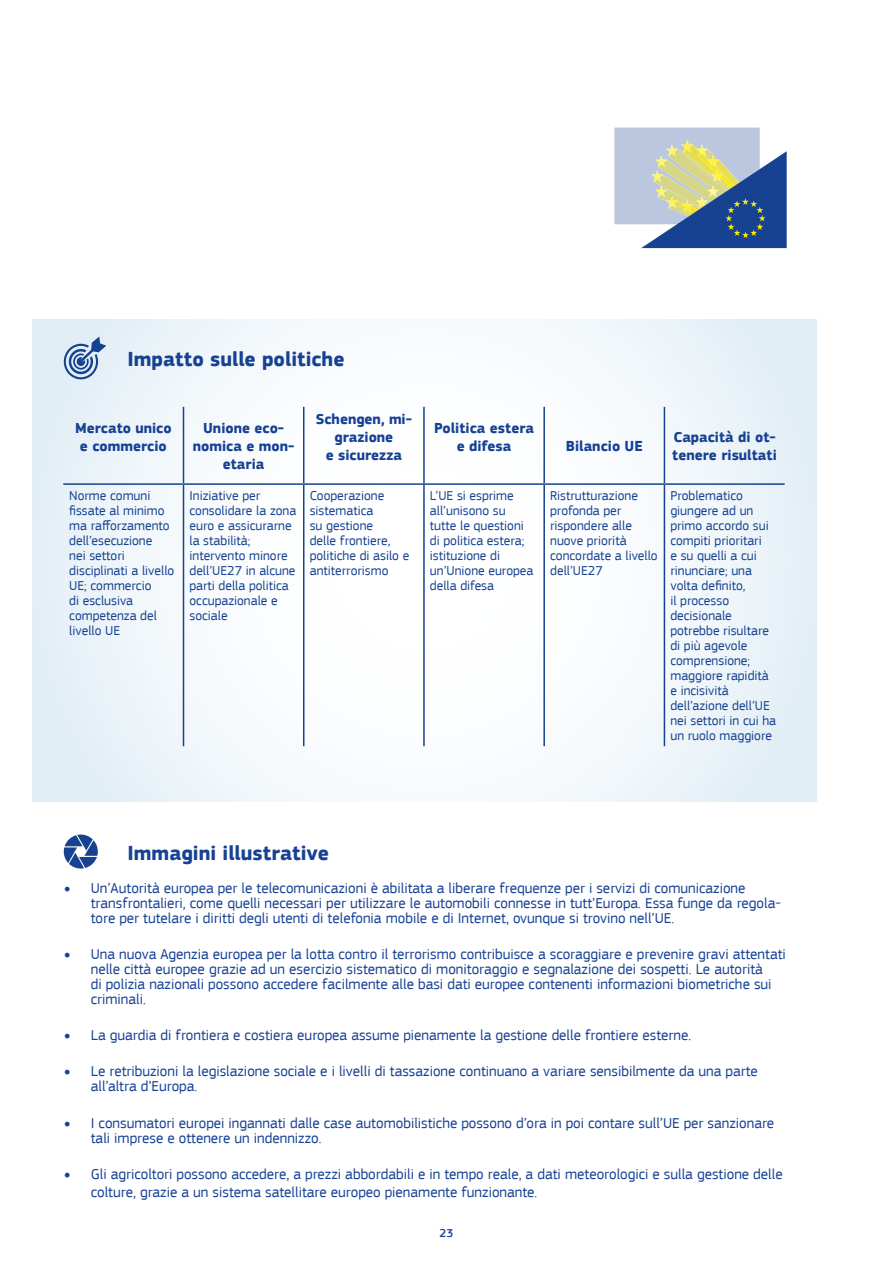
<style>
.page{position:relative;width:893px;height:1263px;background:#fff}
.page>*{position:absolute;margin:0;border:0;box-sizing:border-box;transform-origin:0 0}
.t1{font:700 21px "EC Square Sans Pro";color:#164194}
.t2{font:15px/15px "EC Square Sans Pro";color:#164194}
.t3{font:700 15px/18px "EC Square Sans Pro";color:#164194;text-align:center}
.t4{font:13.5px/15px "EC Square Sans Pro";color:#164291}
.t5{font:500 12px "EC Square Sans Pro";color:#164291}
.s1{font-family:"Minion Pro";font-size:18px}
</style>
<div class="page">
<svg style="left:33px;top:319px;width:783px;height:482px"></svg>
<svg style="left:614px;top:128px;width:173px;height:120px;background:#92a4b4"></svg>
<hr style="left:183px;top:407px;width:1px;height:76px;background:#164291">
<hr style="left:303px;top:407px;width:1px;height:76px;background:#164291">
<hr style="left:423px;top:407px;width:2px;height:76px;background:#164291">
<hr style="left:543px;top:407px;width:2px;height:76px;background:#164291">
<hr style="left:664px;top:407px;width:1px;height:76px;background:#164291">
<hr style="left:183px;top:485px;width:1px;height:261px;background:#164291">
<hr style="left:303px;top:485px;width:1px;height:261px;background:#164291">
<hr style="left:423px;top:485px;width:2px;height:261px;background:#164291">
<hr style="left:543px;top:485px;width:2px;height:261px;background:#164291">
<hr style="left:664px;top:485px;width:1px;height:261px;background:#164291">
<hr style="left:63px;top:483px;width:120px;height:2px;background:#164291">
<hr style="left:183px;top:483px;width:121px;height:2px;background:#164291">
<hr style="left:304px;top:483px;width:120px;height:2px;background:#164291">
<hr style="left:424px;top:483px;width:120px;height:2px;background:#164291">
<hr style="left:544px;top:483px;width:120px;height:2px;background:#164291">
<hr style="left:664px;top:483px;width:121px;height:2px;background:#164291">
<svg style="left:64px;top:834px;width:34px;height:34px"></svg>
<svg style="left:64px;top:336px;width:42px;height:44px;background:#9db3d3"></svg>
<h1 class="t1" style="left:128px;top:347px;width:218px">Impatto sulle politiche</h1>
<p class="t3" style="left:75px;top:420px;width:98px">Mercato unico e commercio</p>
<p class="t3" style="left:193px;top:420px;width:103px">Unione eco&shy;nomica e mon&shy;etaria</p>
<p class="t3" style="left:316px;top:411px;width:98px">Schengen, mi&shy;grazione<br>e sicurezza</p>
<p class="t3" style="left:434px;top:420px;width:102px">Politica estera e difesa</p>
<p class="t3" style="left:566px;top:438px;width:79px">Bilancio UE</p>
<p class="t3" style="left:672px;top:429px;width:106px;text-align:left">Capacità di ot&shy;tenere risultati</p>
<p class="t4" style="left:69px;top:488px;width:107px">Norme comuni fissate al minimo ma rafforzamento dell’esecuzione<br>nei settori disciplinati a livello<br>UE; commercio<br>di esclusiva competenza del livello UE</p>
<p class="t4" style="left:189px;top:488px;width:108px">Iniziative per consolidare la zona euro e assicurarne la stabilità; intervento minore dell’UE27 in alcune parti della politica occupazionale e sociale</p>
<p class="t4" style="left:310px;top:488px;width:101px">Cooperazione sistematica<br>su gestione<br>delle frontiere, politiche di asilo e antiterrorismo</p>
<p class="t4" style="left:430px;top:488px;width:105px">L’UE si esprime all’unisono su tutte le questioni di politica estera; istituzione di un’Unione europea della difesa</p>
<p class="t4" style="left:550px;top:488px;width:109px">Ristrutturazione profonda per rispondere alle nuove priorità concordate a livello dell’UE27</p>
<p class="t4" style="left:670px;top:488px;width:107px">Problematico giungere ad un primo accordo sui compiti prioritari<br>e su quelli a cui rinunciare; una volta definito,<br>il processo decisionale potrebbe risultare di più agevole comprensione; maggiore rapidità e incisività dell’azione dell’UE nei settori in cui ha un ruolo maggiore</p>
<h1 class="t1" style="left:128px;top:840px;width:203px">Immagini illustrative</h1>
<p class="t2" style="left:91px;top:880px;width:692px;text-indent:-27px"><span class="s1">•</span> Un’Autorità europea per le telecomunicazioni è abilitata a liberare frequenze per i servizi di comunicazione transfrontalieri, come quelli necessari per utilizzare le automobili connesse in tutt’Europa. Essa funge da regola&shy;tore per tutelare i diritti degli utenti di telefonia mobile e di Internet, ovunque si trovino nell’UE.</p>
<p class="t2" style="left:91px;top:946px;width:697px;text-indent:-27px"><span class="s1">•</span> Una nuova Agenzia europea per la lotta contro il terrorismo contribuisce a scoraggiare e prevenire gravi attentati nelle città europee grazie ad un esercizio sistematico di monitoraggio e segnalazione dei sospetti. Le autorità<br>di polizia nazionali possono accedere facilmente alle basi dati europee contenenti informazioni biometriche sui criminali.</p>
<p class="t2" style="left:64px;top:1028px;width:629px"><span class="s1">•</span> La guardia di frontiera e costiera europea assume pienamente la gestione delle frontiere esterne.</p>
<p class="t2" style="left:91px;top:1064px;width:669px;text-indent:-27px"><span class="s1">•</span> Le retribuzioni la legislazione sociale e i livelli di tassazione continuano a variare sensibilmente da una parte all’altra d’Europa.</p>
<p class="t2" style="left:91px;top:1115px;width:685px;text-indent:-27px"><span class="s1">•</span> I consumatori europei ingannati dalle case automobilistiche possono d’ora in poi contare sull’UE per sanzionare tali imprese e ottenere un indennizzo.</p>
<p class="t2" style="left:91px;top:1165px;width:693px;line-height:18px;text-indent:-27px"><span class="s1">•</span> Gli agricoltori possono accedere, a prezzi abbordabili e in tempo reale, a dati meteorologici e sulla gestione delle colture, grazie a un sistema satellitare europeo pienamente funzionante.</p>
<p class="t5" style="left:440px;top:1225px;width:15px">23</p>
</div>
